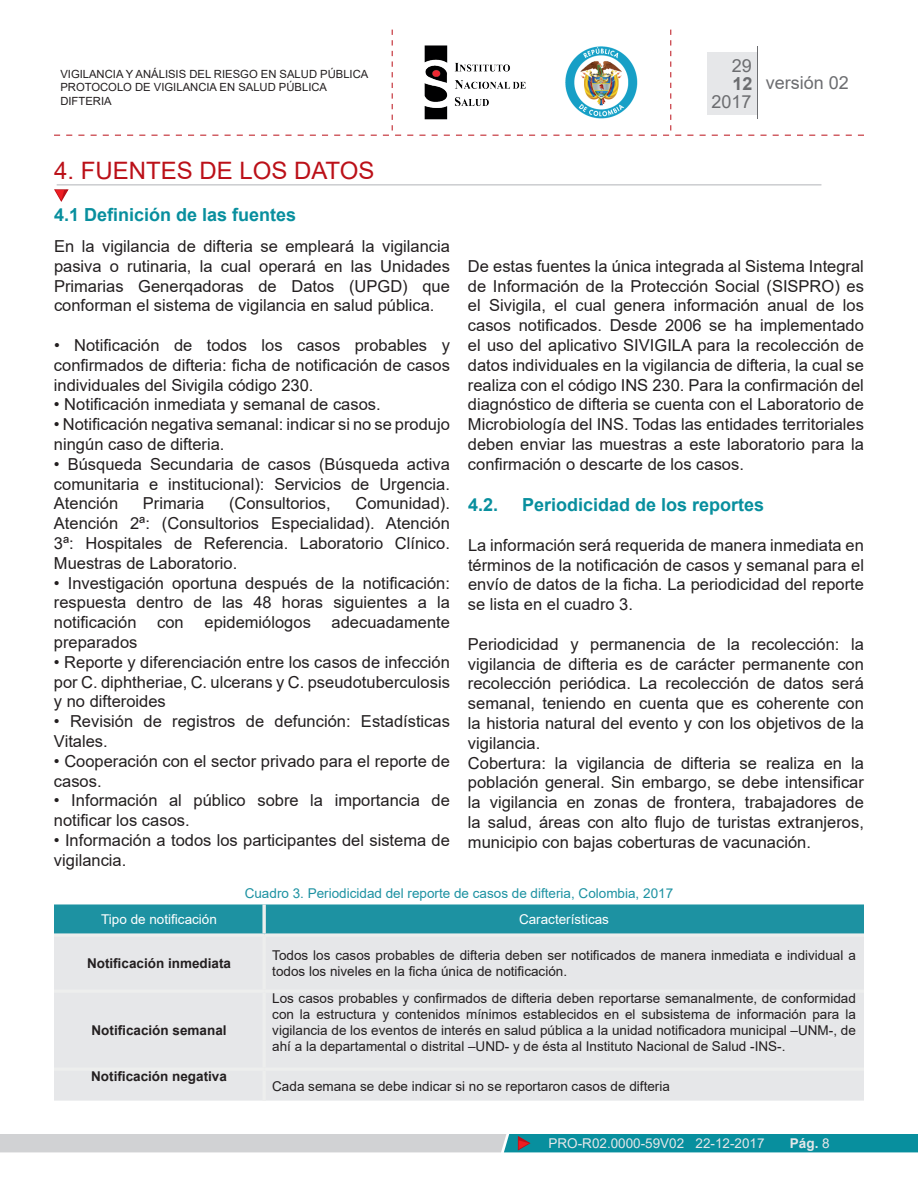
<style>
.page{position:relative;width:918px;height:1188px;background:#fff}
.page>*{position:absolute;margin:0;border:0;box-sizing:border-box;transform-origin:0 0}
.t1{font:24px "Arial";color:#bb1018}
.t2{font:700 18px "Arial";color:#088f9e}
.t3{font:18px/35.1px "Arial";color:#6c6d70;text-align:right}
.t4{font:700 18px "Arial";color:#6c6d70}
.t5{font:16.5px/19.8px "Arial";color:#231f20;text-align:justify}
.t6{font:13.5px/16.2px "Arial";color:#231f20}
.t7{font:13.5px "Arial";color:#1d92a2}
.t8{font:700 13.5px "Arial";color:#231f20}
.t9{font:13.5px "Arial";color:#fff}
.t10{font:13.5px "Arial";color:#e6e7e9}
.t11{font:700 13.5px "Arial";color:#e6e7e9}
.t12{font:11.25px/13.5px "Arial";color:#231f20}
.s1{font-weight:400}
</style>
<div class="page">
<svg style="left:54px;top:30px;width:810px;height:106px"></svg>
<div style="left:707px;top:52px;width:50px;height:62px;background:#e6e7e9"></div>
<hr style="left:757px;top:46px;width:1px;height:73px;background:#6c6d70">
<svg style="left:0;top:1134px;width:918px;height:18px;background:#78b3bb"></svg>
<hr style="left:57px;top:185px;width:764px;height:1px;background:#b2b3b7">
<svg style="left:54px;top:189px;width:15px;height:13px"></svg>
<div style="left:54px;top:904px;width:810px;height:29px;background:#1d92a2"></div>
<div style="left:54px;top:937px;width:810px;height:164px;background:#e6e7e9"></div>
<svg style="left:262px;top:904px;width:4px;height:29px"></svg>
<svg style="left:54px;top:933px;width:210px;height:4px"></svg>
<svg style="left:264px;top:933px;width:600px;height:4px;background:#d5e3e4"></svg>
<hr style="left:262px;top:937px;width:4px;height:52px;background:#edeeed">
<hr style="left:54px;top:989px;width:210px;height:4px;background:#edeeed">
<hr style="left:264px;top:989px;width:600px;height:4px;background:#edeeed">
<hr style="left:262px;top:993px;width:4px;height:74px;background:#edeeed">
<hr style="left:54px;top:1067px;width:210px;height:4px;background:#edeeed">
<hr style="left:264px;top:1067px;width:600px;height:4px;background:#edeeed">
<hr style="left:262px;top:1071px;width:4px;height:30px;background:#edeeed">
<p class="t3" style="left:712px;top:48px;width:42px">29<br>2017</p>
<p class="t12" style="left:60px;top:67px;width:310px">VIGILANCIA Y ANÁLISIS DEL RIESGO EN SALUD PÚBLICA<br>PROTOCOLO DE VIGILANCIA EN SALUD PÚBLICA<br>DIFTERIA</p>
<p class="t3" style="left:766px;top:65px;width:85px">versión 02</p>
<p class="t4" style="left:733px;top:71px;width:22px">12</p>
<h1 class="t1" style="left:54px;top:155px;width:322px">4. FUENTES DE LOS DATOS</h1>
<p class="t2" style="left:54px;top:202px;width:244px">4.1 Definición de las fuentes</p>
<p class="t5" style="left:54px;top:236px;width:397px">En la vigilancia de difteria se empleará la vigilancia pasiva o rutinaria, la cual operará en las Unidades Primarias Generqadoras de Datos (UPGD) que conforman el sistema de vigilancia en salud pública.</p>
<p class="t5" style="left:54px;top:335px;width:398px">• Notificación de todos los casos probables y confirmados de difteria: ficha de notificación de casos individuales del Sivigila código 230.</p>
<p class="t5" style="left:54px;top:395px;width:328px">• Notificación inmediata y semanal de casos.</p>
<p class="t5" style="left:54px;top:414px;width:398px">• Notificación negativa semanal: indicar si no se produjo ningún caso de difteria.</p>
<p class="t5" style="left:54px;top:454px;width:397px">• Búsqueda Secundaria de casos (Búsqueda activa comunitaria e institucional): Servicios de Urgencia.<br>Atención</p>
<p class="t5" style="left:468px;top:256px;width:398px">De estas fuentes la única integrada al Sistema Integral de Información de la Protección Social (SISPRO) es el Sivigila, el cual genera información anual de los casos notificados. Desde 2006 se ha implementado el uso del aplicativo SIVIGILA para la recolección de datos individuales en la vigilancia de difteria, la cual se realiza con el código INS 230. Para la confirmación del diagnóstico de difteria se cuenta con el Laboratorio de Microbiología del INS. Todas las entidades territoriales deben enviar las muestras a este laboratorio para la confirmación o descarte de los casos.</p>
<p class="t2" style="left:468px;top:492px;width:32px">4.2.</p>
<p class="t2" style="left:522px;top:492px;width:244px">Periodicidad de los reportes</p>
<p class="t5" style="left:468px;top:535px;width:398px">La información será requerida de manera inmediata en términos de la notificación de casos y semanal para el envío de datos de la ficha. La periodicidad del reporte se lista en el cuadro 3.</p>
<p class="t5" style="left:468px;top:634px;width:397px;text-align:left">Periodicidad y permanencia de la recolección: la vigilancia de difteria es de carácter permanente con recolección periódica. La recolección de datos será semanal, teniendo en cuenta que es coherente con la historia natural del evento y con los objetivos de la vigilancia.<br>Cobertura: la vigilancia de difteria se realiza en la población general. Sin embargo, se debe intensificar la vigilancia en zonas de frontera, trabajadores de la salud, áreas con alto flujo de turistas extranjeros, municipio con bajas coberturas de vacunación.</p>
<p class="t7" style="left:245px;top:884px;width:430px">Cuadro 3. Periodicidad del reporte de casos de difteria, Colombia, 2017</p>
<p class="t5" style="left:54px;top:494px;width:397px;text-indent:302px">Comunidad).<br>Atención 2ª: (Consultorios Especialidad). Atención 3ª: Hospitales de Referencia. Laboratorio Clínico.<br>Muestras de Laboratorio.</p>
<p class="t5" style="left:54px;top:573px;width:398px">• Investigación oportuna después de la notificación: respuesta dentro de las 48 horas siguientes a la notificación</p>
<p class="t5" style="left:143px;top:494px;width:63px">Primaria</p>
<p class="t5" style="left:229px;top:494px;width:103px">(Consultorios,</p>
<p class="t5" style="left:157px;top:612px;width:28px">con</p>
<p class="t5" style="left:205px;top:612px;width:108px">epidemiólogos</p>
<p class="t5" style="left:332px;top:612px;width:120px">adecuadamente</p>
<p class="t5" style="left:54px;top:632px;width:85px">preparados</p>
<p class="t5" style="left:54px;top:652px;width:397px">• Reporte y diferenciación entre los casos de infección por C. diphtheriae, C. ulcerans y C. pseudotuberculosis y no difteroides</p>
<p class="t5" style="left:54px;top:711px;width:397px">• Revisión de registros de defunción: Estadísticas<br>Vitales.</p>
<p class="t5" style="left:54px;top:751px;width:397px">• Cooperación con el sector privado para el reporte de casos.</p>
<p class="t5" style="left:54px;top:791px;width:397px">• Información al público sobre la importancia de notificar los casos.</p>
<p class="t5" style="left:54px;top:830px;width:397px">• Información a todos los participantes del sistema de vigilancia.</p>
<p class="t9" style="left:101px;top:910px;width:117px">Tipo de notificación</p>
<p class="t9" style="left:519px;top:910px;width:92px">Características</p>
<p class="t8" style="left:87px;top:954px;width:146px">Notificación inmediata</p>
<p class="t6" style="left:272px;top:947px;width:585px">Todos los casos probables de difteria deben ser notificados de manera inmediata e individual a todos los niveles en la ficha única de notificación.</p>
<p class="t8" style="left:92px;top:1021px;width:137px">Notificación semanal</p>
<p class="t8" style="left:91px;top:1066px;width:137px">Notificación negativa</p>
<p class="t6" style="left:272px;top:990px;width:585px;text-align:justify">Los casos probables y confirmados de difteria deben reportarse semanalmente, de conformidad con la estructura y contenidos mínimos establecidos en el subsistema de información para la vigilancia de los eventos de interés en salud pública a la unidad notificadora municipal –UNM-, de ahí a la departamental o distrital –UND- y de ésta al Instituto Nacional de Salud -INS-.</p>
<p class="t6" style="left:272px;top:1078px;width:399px">Cada semana se debe indicar si no se reportaron casos de difteria</p>
<p class="t10" style="left:549px;top:1134px;width:218px">PRO-R02.0000-59V02 22-12-2017</p>
<p class="t11" style="left:790px;top:1134px;width:41px">Pág. <span class="s1">8</span></p>
</div>
